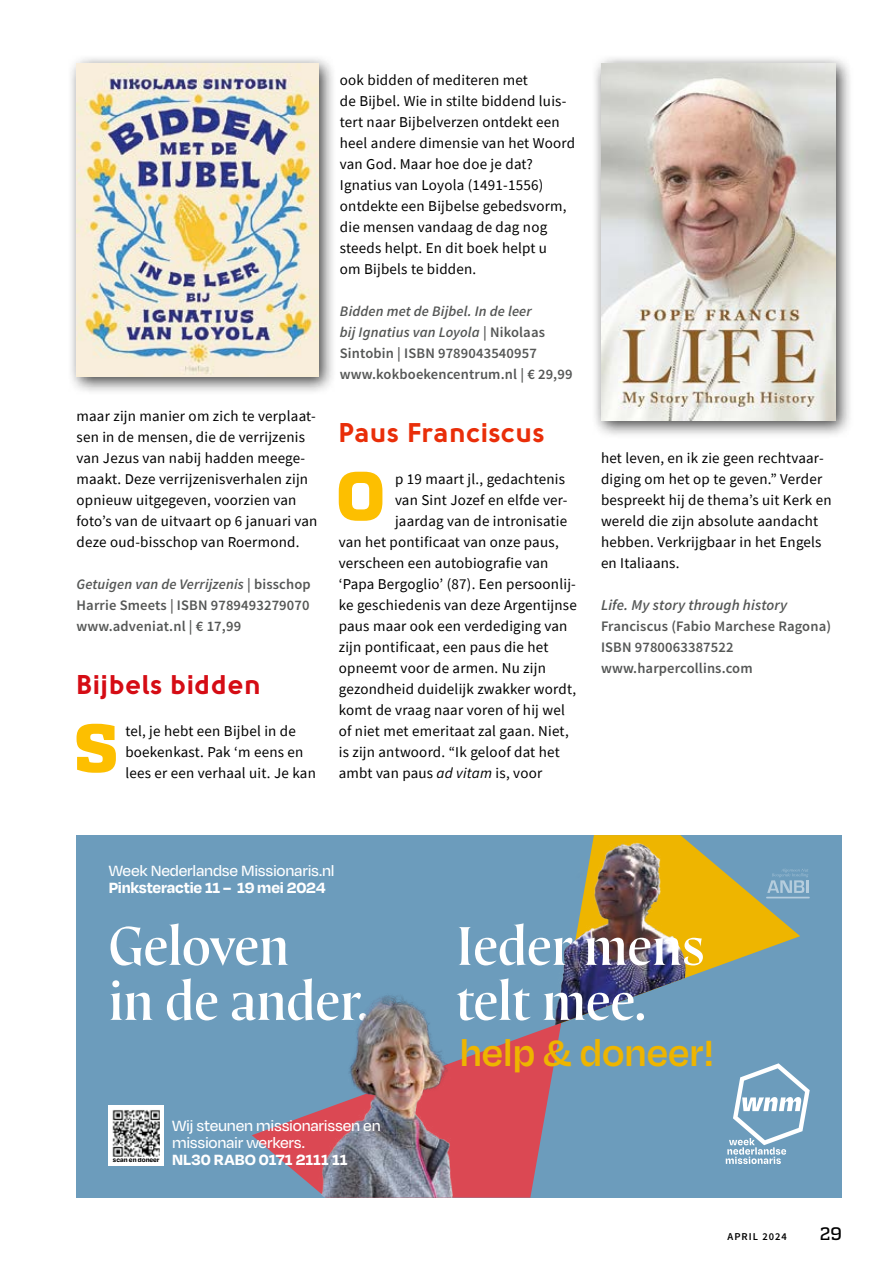
<style>
.page{position:relative;width:893px;height:1263px;background:#fff}
.page>*{position:absolute;margin:0;border:0;box-sizing:border-box;transform-origin:0 0}
.t1{font:800 67.5px "Quadon";color:#fdbf00}
.t2{font:500 52.8px/55.1px "Resonay Solid";color:#fff}
.t3{font:600 42px "Degular";color:#eeb500}
.t4{font:900 27px "Solomon";letter-spacing:.03em;color:#e92e09}
.t5{font:900 27px "Solomon";letter-spacing:.03em;color:#d50c14}
.t6{font:500 18px "Quadon";color:#000}
.t7{font:500 17.1px/17.1px "Degular";letter-spacing:-.015em;color:#fff}
.t8{font:700 17.1px "Degular";letter-spacing:-.01em;color:#fff}
.t9{font:15px/21px "Source Sans Pro";letter-spacing:.015em;color:#000}
.t10{font:italic 600 15px "Source Sans Pro";letter-spacing:.01em;color:#555756}
.t11{font:600 14.55px/21px "Source Sans Pro";letter-spacing:.01em;color:#555756}
.t12{font:600 10.5px "Source Sans Pro";letter-spacing:.1em;color:#000}
.t13{font:700 7.2px "Degular";color:#000}
.s1{font-style:italic}
</style>
<div class="page">
<div style="left:77px;top:835px;width:765px;height:363px;background:#6c9cbc"></div>
<img style="left:555px;top:990px;width:7px;height:43px">
<hr style="left:766px;top:897px;width:44px;height:1px;background:#fff">
<img style="left:561px;top:835px;width:247px;height:188px">
<svg style="left:726px;top:1063px;width:84px;height:101px"></svg>
<div style="left:109px;top:1105px;width:55px;height:60px;background:#fff"></div>
<img style="left:113px;top:1110px;width:47px;height:47px">
<img style="left:252px;top:995px;width:303px;height:203px">
<div style="left:66px;top:54px;width:271px;height:341px;background:#000;opacity:.75"></div>
<img style="left:77px;top:64px;width:242px;height:313px">
<div style="left:591px;top:54px;width:263px;height:385px;background:#000;opacity:.75"></div>
<img style="left:601px;top:64px;width:234px;height:357px">
<p class="t9" style="left:77px;top:405px;width:242px">maar zijn manier om zich te verplaat&shy;sen in de mensen, die de verrijzenis van Jezus van nabij hadden meege&shy;maakt. Deze verrijzenisverhalen zijn opnieuw uitgegeven, voorzien van foto’s van de uitvaart op 6 januari van deze oud-bisschop van Roermond.</p>
<p class="t11" style="left:77px;top:574px;width:236px;text-align:justify"><span class="s1">Getuigen van de Verrijzenis</span> | bisschop Harrie Smeets | ISBN 9789493279070 www.adveniat.nl | € 17,99</p>
<h3 class="t5" style="left:77px;top:668px;width:186px">Bijbels bidden</h3>
<h1 class="t1" style="left:75px;top:708px;width:45px">S</h1>
<p class="t9" style="left:125px;top:720px;width:192px">tel, je hebt een Bijbel in de boekenkast. Pak ‘m eens en lees er een verhaal uit. Je kan</p>
<p class="t9" style="left:340px;top:69px;width:237px">ook bidden of mediteren met<br>de Bijbel. Wie in stilte biddend luis&shy;tert naar Bijbelverzen ontdekt een heel andere dimensie van het Woord van God. Maar hoe doe je dat?<br>Ignatius van Loyola (1491-1556) ontdekte een Bijbelse gebedsvorm, die mensen vandaag de dag nog steeds helpt. En dit boek helpt u<br>om Bijbels te bidden.</p>
<p class="t11" style="left:340px;top:301px;width:234px"><span class="s1">Bidden met de Bijbel. In de leer<br>bij Ignatius van Loyola</span> | Nikolaas<br>Sintobin | ISBN 9789043540957 www.kokboekencentrum.nl | € 29,99</p>
<h3 class="t4" style="left:339px;top:416px;width:208px">Paus Franciscus</h3>
<h1 class="t1" style="left:337px;top:456px;width:49px">O</h1>
<p class="t9" style="left:395px;top:468px;width:172px">p 19 maart jl., gedachtenis</p>
<p class="t9" style="left:395px;top:489px;width:174px">van Sint Jozef en elfde ver-</p>
<p class="t9" style="left:395px;top:510px;width:174px">jaardag van de intronisatie</p>
<p class="t9" style="left:339px;top:531px;width:221px">van het pontificaat van onze paus,</p>
<p class="t9" style="left:339px;top:552px;width:211px">verscheen een autobiografie van</p>
<p class="t9" style="left:339px;top:573px;width:239px">‘Papa Bergoglio’ (87). Een persoonlij-</p>
<p class="t9" style="left:339px;top:594px;width:240px">ke geschiedenis van deze Argentijnse</p>
<p class="t9" style="left:339px;top:615px;width:230px">paus maar ook een verdediging van</p>
<p class="t9" style="left:339px;top:636px;width:211px">zijn pontificaat, een paus die het</p>
<p class="t9" style="left:339px;top:657px;width:209px">opneemt voor de armen. Nu zijn</p>
<p class="t9" style="left:339px;top:678px;width:239px">gezondheid duidelijk zwakker wordt,</p>
<p class="t9" style="left:339px;top:699px;width:228px">komt de vraag naar voren of hij wel</p>
<p class="t9" style="left:339px;top:720px;width:231px">of niet met emeritaat zal gaan. Niet,</p>
<p class="t9" style="left:339px;top:741px;width:223px">is zijn antwoord. “Ik geloof dat het</p>
<p class="t9" style="left:339px;top:762px;width:205px">ambt van paus <span class="s1">ad vitam</span> is, voor</p>
<p class="t9" style="left:601px;top:447px;width:232px">het leven, en ik zie geen rechtvaar&shy;diging om het op te geven.” Verder bespreekt hij de thema’s uit Kerk en wereld die zijn absolute aandacht hebben. Verkrijgbaar in het Engels en Italiaans.</p>
<p class="t10" style="left:601px;top:595px;width:188px">Life. My story through history</p>
<p class="t11" style="left:601px;top:616px;width:232px">Franciscus (Fabio Marchese Ragona)<br>ISBN 9780063387522 www.harpercollins.com</p>
<p class="t7" style="left:109px;top:861px;width:227px">Week Nederlandse Missionaris.nl</p>
<p class="t8" style="left:109px;top:877px;width:218px">Pinksteractie 11 – 19 mei 2024</p>
<h2 class="t2" style="left:109px;top:919px;width:261px">Geloven<br>in de ander.</h2>
<p class="t13" style="left:113px;top:1155px;width:48px">scan en doneer</p>
<p class="t7" style="left:172px;top:1116px;width:210px">Wij steunen missionarissen en missionair werkers.</p>
<p class="t8" style="left:172px;top:1149px;width:177px">NL30 RABO 0171 2111 11</p>
<h2 class="t2" style="left:456px;top:919px;width:250px">Ieder mens telt mee.</h2>
<h3 class="t3" style="left:460px;top:1026px;width:256px">help &amp; doneer!</h3>
<p class="t12" style="left:727px;top:1230px;width:61px">APRIL 2024</p>
<p class="t6" style="left:820px;top:1223px;width:24px">29</p>
</div>
